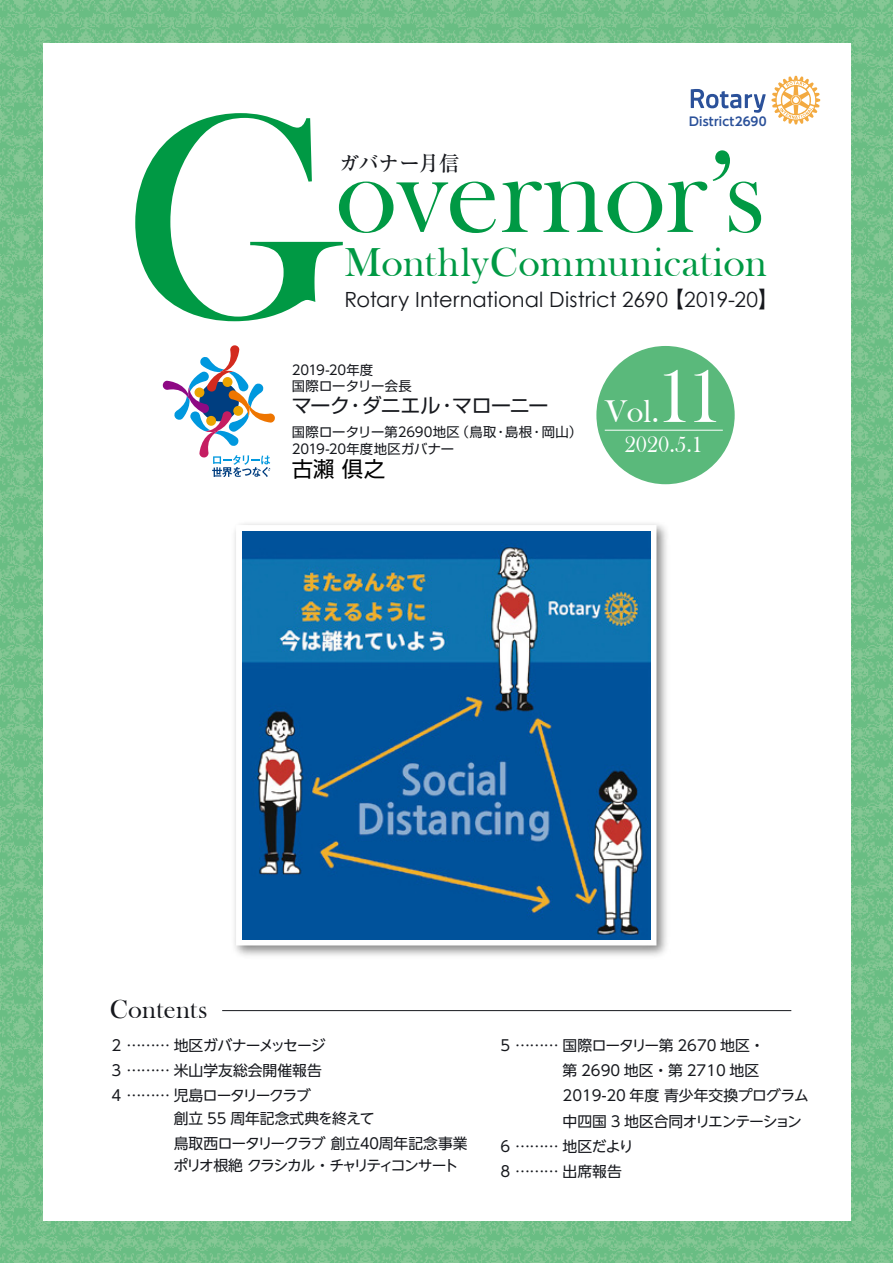
<style>
.page{position:relative;width:893px;height:1263px;background:#fff}
.page>*{position:absolute;margin:0;border:0;box-sizing:border-box;transform-origin:0 0}
.t1{font:297.15px "Bask Old Face";color:#094}
.t2{font:119.25px "Bask Old Face";color:#094}
.t3{font:78px "Bask Old Face";color:#fff}
.t4{font:41.55px "Bask Old Face";letter-spacing:.015em;color:#094}
.t5{font:32.25px "Bask Old Face";color:#fff}
.t6{font:26.7px "Bask Old Face";letter-spacing:.005em;color:#16181d}
.t7{font:22.95px "Bask Old Face";color:#fff}
.t8{font:21.3px "Shin Go Pro";color:#000}
.t9{font:21px "Century Gothic";letter-spacing:.005em;color:#16181d}
.t10{font:500 20.7px "Ryumin Pro";letter-spacing:-.025em;color:#16181d}
.t11{font:19.95px "Shin Go Pro";letter-spacing:-.025em;color:#16181d}
.t12{font:15px "UD Shin Go NT Pro";color:#16181d}
.t13{font:14.85px/25.2px "UD Shin Go NT Pro";letter-spacing:-.035em;color:#16181d}
.t14{font:14.85px/25.2px "UD Shin Go NT Pro";letter-spacing:-.015em;color:#16181d}
.t15{font:14.85px "UD Shin Go NT Pro";color:#16181d}
.t16{font:14.85px "UD Shin Go NT Pro";letter-spacing:-.105em;color:#16181d}
.t17{font:14.85px "UD Shin Go NT Pro";letter-spacing:-.07em;color:#16181d}
.t18{font:13.35px/16.2px "Shin Go Pro";letter-spacing:.015em;color:#16181d}
.t19{font:13.35px "UD Shin Go NT Pro";letter-spacing:-.035em;color:#16181d}
.t20{font:700 12px "UD Shin Go NT Pro De";letter-spacing:.015em;color:#2b519a}
.s1{font-family:"UD Shin Go NT Pro"}
.s2{font-family:"Shin Go Pro"}
.s3{font-size:15px}
.s4{font-size:14.85px}
</style>
<div class="page">
<img style="left:0;top:0;width:893px;height:1263px">
<div style="left:43px;top:43px;width:807px;height:1177px;background:#fff"></div>
<div style="left:596px;top:346px;width:139px;height:138px;background:#5ab97b;border-radius:50%"></div>
<hr style="left:605px;top:430px;width:118px;height:1px;background:#fff">
<svg style="left:691px;top:89px;width:75px;height:24px"></svg>
<svg style="left:772px;top:76px;width:48px;height:48px"></svg>
<svg style="left:162px;top:345px;width:113px;height:132px"></svg>
<hr style="left:222px;top:1010px;width:569px;height:1px;background:#16181d">
<img style="left:234px;top:523px;width:433px;height:433px">
<img style="left:242px;top:531px;width:408px;height:408px">
<h1 class="t1" style="left:121px;top:54px;width:225px">G</h1>
<p class="t20" style="left:689px;top:111px;width:79px">District2690</p>
<h2 class="t2" style="left:335px;top:127px;width:432px">overnor’s</h2>
<h3 class="t4" style="left:344px;top:240px;width:424px">MonthlyCommunication</h3>
<h3 class="t9" style="left:344px;top:286px;width:436px">Rotary International District 2690 <span class="s1">【</span>2019-20<span class="s1">】</span></h3>
<h3 class="t10" style="left:339px;top:147px;width:122px">ガバナー月信</h3>
<p class="t19" style="left:292px;top:359px;width:83px">2019-20<span class="s2">年度</span></p>
<p class="t18" style="left:292px;top:376px;width:121px">国際ロータリー会長</p>
<h3 class="t11" style="left:292px;top:389px;width:258px">マーク・ダニエル・マローニー</h3>
<p class="t18" style="left:292px;top:422px;width:292px">国際ロータリー第<span class="s1">2690</span>地区（鳥取・島根・岡山）<br><span class="s1">2019-20</span>年度地区ガバナー</p>
<h3 class="t8" style="left:292px;top:451px;width:95px">古瀨 倶之</h3>
<h3 class="t3" style="left:655px;top:353px;width:70px">11</h3>
<h3 class="t5" style="left:605px;top:393px;width:56px">Vol.</h3>
<h3 class="t7" style="left:624px;top:432px;width:80px">2020.5.1</h3>
<h3 class="t6" style="left:110px;top:995px;width:99px">Contents</h3>
<p class="t13" style="left:112px;top:1032px;width:216px"><span class="s3">2 ………</span> 地区ガバナーメッセージ<br><span class="s3">3 ………</span> 米山学友総会開催報告<br><span class="s3">4 ………</span> 児島ロータリークラブ</p>
<p class="t14" style="left:174px;top:1105px;width:295px">創立 55 周年記念式典を終えて<br>鳥取西ロータリークラブ 創立４０周年記念事業</p>
<p class="t16" style="left:173px;top:1153px;width:287px">ポリオ根絶 クラシカル・チャリティコンサート</p>
<p class="t13" style="left:500px;top:1032px;width:266px"><span class="s3">5 ………</span> 国際ロータリー第 2670 地区・</p>
<p class="t15" style="left:563px;top:1058px;width:198px">第 2690 地区・第 2710 地区</p>
<p class="t15" style="left:563px;top:1084px;width:248px">2019-20 年度 青少年交換プログラム</p>
<p class="t17" style="left:563px;top:1109px;width:241px">中四国 3 地区合同オリエンテーション</p>
<p class="t13" style="left:500px;top:1133px;width:135px"><span class="s3">6 ………</span> 地区だより</p>
<p class="t12" style="left:500px;top:1159px;width:123px">8 ……… <span class="s4">出席報告</span></p>
</div>
